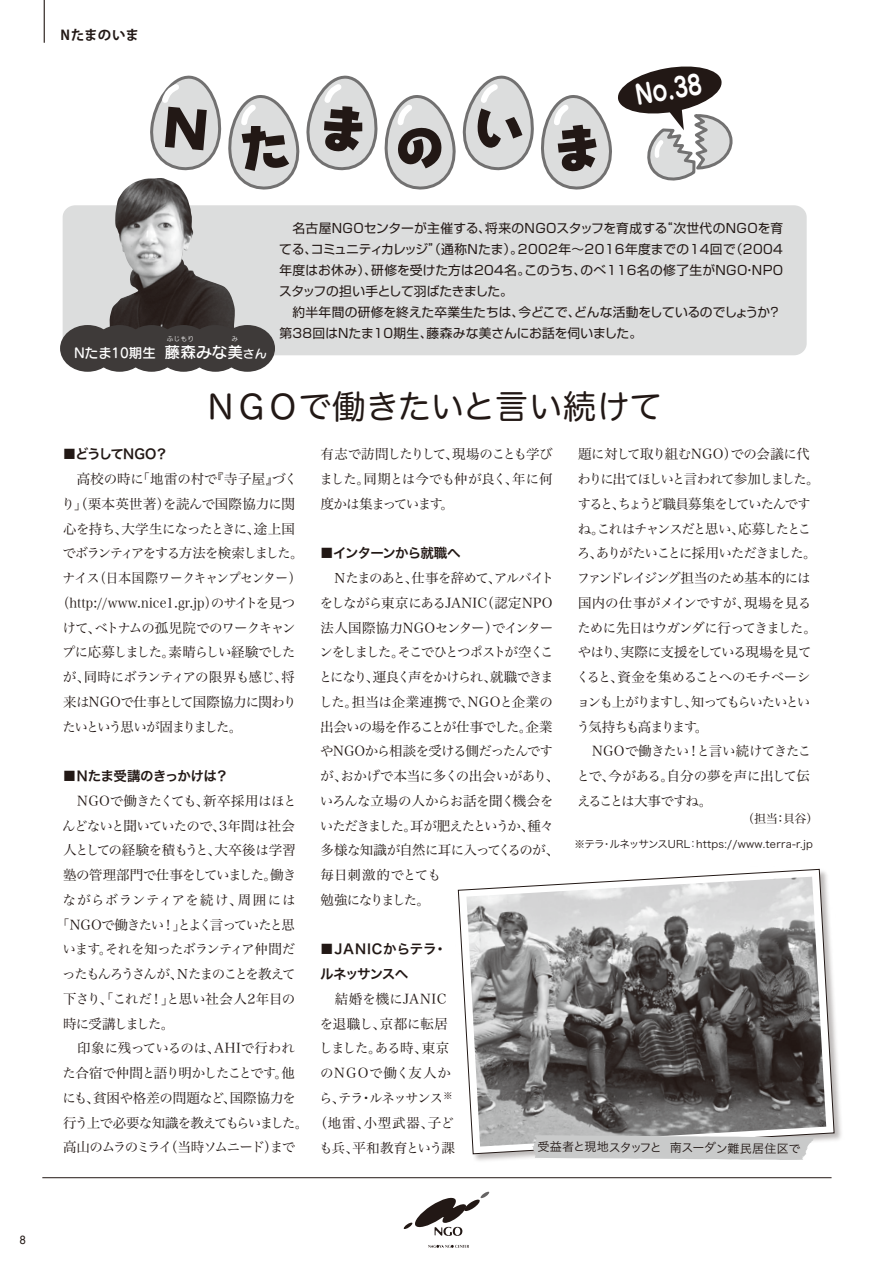
<style>
.page{position:relative;width:893px;height:1263px;background:#fff}
.page>*{position:absolute;margin:0;border:0;box-sizing:border-box;transform-origin:0 0}
.t1{font:33px "Hira Maru Pro W4";letter-spacing:-.015em;color:#221815}
.t2{font:26.7px "Seurat Pro B";color:#fff;scale:.8 1}
.t3{font:13.5px/24.8px "Hira Min Pro W3";letter-spacing:-.06em;color:#221815;text-align:justify}
.t4{font:13.5px/24.8px "Hira Min Pro W3";letter-spacing:-.08em;color:#221815}
.t5{font:13.5px/24.8px "Hira Min Pro W3";letter-spacing:-.005em;color:#221815}
.t6{font:13.5px "Hira Min Pro W3";letter-spacing:-.035em;color:#221815}
.t7{font:13.5px "Hira Min Pro W3";letter-spacing:-.01em;color:#221815}
.t8{font:13.5px "Hira Min Pro W3";letter-spacing:.01em;color:#221815;scale:.93 1}
.t9{font:13.5px "Hira Min Pro W3";letter-spacing:-.11em;color:#221815}
.t10{font:13.5px "Hira Min Pro W3";letter-spacing:-.105em;color:#221815}
.t11{font:13.5px "Hira Min Pro W3";letter-spacing:-.115em;color:#221815}
.t12{font:13.5px "Hira Min Pro W3";letter-spacing:-.135em;color:#221815}
.t13{font:13.5px "Hira Min Pro W3";letter-spacing:-.015em;color:#221815}
.t14{font:13.5px "Hira Min Pro W3";letter-spacing:-.095em;color:#221815}
.t15{font:13.5px "Hira Min Pro W3";letter-spacing:-.025em;color:#221815}
.t16{font:13.5px "Hira Min Pro W3";letter-spacing:.045em;color:#221815}
.t17{font:13.5px "Hira Min Pro W3";letter-spacing:-.12em;color:#221815}
.t18{font:13.5px "Seurat Pro DB";color:#fff}
.t19{font:13.5px "Hira Kaku Pro W6";letter-spacing:-.055em;color:#221815}
.t20{font:13.5px "Hira Min Pro W3";letter-spacing:-.09em;color:#221815}
.t21{font:13.5px "Hira Kaku Pro W6";letter-spacing:-.08em;color:#221815}
.t22{font:700 13.5px "Koz Go Pro";letter-spacing:.005em;color:#221815}
.t23{font:12.75px/21px "Shin Go Pro";letter-spacing:.015em;color:#221815}
.t24{font:12px "Hira Kaku Pro W3";color:#221815}
.t25{font:12px "Hira Min Pro W3";color:#221815}
.t26{font:12px "Helvetica";color:#221815;scale:.9 1}
.t27{font:10.5px "Hira Kaku Pro W3";letter-spacing:.025em;color:#221815}
.t28{font:6px "Seurat Pro M";color:#fff}
.s1{font-size:15.75px}
.s2{font-size:11.4px}
.s3{font-family:"Hira Kaku Pro W6"}
</style>
<div class="page">
<svg style="left:428px;top:1245px;width:41px;height:3px"></svg>
<svg style="left:403px;top:1191px;width:87px;height:45px"></svg>
<hr style="left:42px;top:1177px;width:789px;height:1px;background:#221815">
<img style="left:457px;top:890px;width:385px;height:271px">
<svg style="left:458px;top:868px;width:377px;height:286px"></svg>
<hr style="left:44px;top:0;width:1px;height:43px;background:#221815">
<div style="left:63px;top:205px;width:744px;height:150px;background:#dcdddd;border-radius:12px"></div>
<img style="left:466px;top:877px;width:360px;height:269px">
<img style="left:109px;top:178px;width:126px;height:151px">
<svg style="left:532px;top:1135px;width:283px;height:25px;background:#cccdcd"></svg>
<svg style="left:150px;top:66px;width:583px;height:127px"></svg>
<div style="left:60px;top:325px;width:55px;height:47px;background:#3e3a39;border-radius:50%"></div>
<div style="left:92px;top:325px;width:55px;height:47px;background:#3e3a39;border-radius:50%"></div>
<div style="left:124px;top:325px;width:55px;height:47px;background:#3e3a39;border-radius:50%"></div>
<div style="left:156px;top:325px;width:55px;height:47px;background:#3e3a39;border-radius:50%"></div>
<div style="left:188px;top:325px;width:55px;height:47px;background:#3e3a39;border-radius:50%"></div>
<div style="left:220px;top:325px;width:55px;height:47px;background:#3e3a39;border-radius:50%"></div>
<p class="t22" style="left:60px;top:26px;width:80px">Nたまのいま</p>
<p class="t2" style="left:632px;top:77px;width:85px;rotate:-10deg">No.38</p>
<p class="t26" style="left:20px;top:1230px;width:8px">8</p>
<p class="t28" style="left:167px;top:334px;width:28px">ふじもり</p>
<p class="t28" style="left:232px;top:334px;width:7px">み</p>
<p class="t18" style="left:74px;top:344px;width:193px">Nたま10期生 <span class="s1">藤森みな美</span><span class="s2">さん</span></p>
<p class="t23" style="left:279px;top:216px;width:506px">　名古屋NGOセンターが主催する、将来のNGOスタッフを育成する“次世代のNGOを育てる、コミュニティカレッジ”（通称Nたま）。2002年～2016年度までの14回で（2004年度はお休み）、研修を受けた方は204名。このうち、のべ116名の修了生がNGO・NPOスタッフの担い手として羽ばたきました。<br>　約半年間の研修を終えた卒業生たちは、今どこで、どんな活動をしているのでしょうか？第38回はNたま10期生、藤森みな美さんにお話を伺いました。</p>
<p class="t1" style="left:204px;top:378px;width:460px">ＮＧＯで働きたいと言い続けて</p>
<p class="t21" style="left:63px;top:442px;width:107px">■どうしてNGO？</p>
<p class="t13" style="left:63px;top:468px;width:236px">　高校の時に「地雷の村で『寺子屋』づく</p>
<p class="t5" style="left:61px;top:490px;width:235px">り」（栗本英世著）を読んで国際協力に関</p>
<p class="t3" style="left:63px;top:515px;width:233px">心を持ち、大学生になったときに、途上国</p>
<p class="t11" style="left:62px;top:542px;width:243px">でボランティアをする方法を検索しました。</p>
<p class="t3" style="left:62px;top:564px;width:241px">ナイス（日本国際ワークキャンプセンター）</p>
<p class="t8" style="left:57px;top:591px;width:258px">（http://www.nice1.gr.jp）のサイトを見つ</p>
<p class="t3" style="left:62px;top:614px;width:235px">けて、ベトナムの孤児院でのワークキャン</p>
<p class="t4" style="left:62px;top:639px;width:235px">プに応募しました。素晴らしい経験でした</p>
<p class="t3" style="left:63px;top:663px;width:234px">が、同時にボランティアの限界も感じ、将</p>
<p class="t6" style="left:63px;top:690px;width:235px">来はNGOで仕事として国際協力に関わり</p>
<p class="t17" style="left:62px;top:715px;width:181px">たいという思いが固まりました。</p>
<p class="t19" style="left:63px;top:764px;width:168px">■Ｎたま受講のきっかけは？</p>
<p class="t6" style="left:63px;top:789px;width:235px">　NGOで働きたくても、新卒採用はほと</p>
<p class="t3" style="left:62px;top:812px;width:234px">んどないと聞いていたので、3年間は社会</p>
<p class="t6" style="left:63px;top:839px;width:234px">人としての経験を積もうと、大卒後は学習</p>
<p class="t3" style="left:63px;top:861px;width:235px">塾の管理部門で仕事をしていました。働き</p>
<p class="t16" style="left:62px;top:888px;width:235px">ながらボランティアを続け、周囲には</p>
<p class="t10" style="left:56px;top:913px;width:240px">「NGOで働きたい！」とよく言っていたと思</p>
<p class="t3" style="left:62px;top:936px;width:235px">います。それを知ったボランティア仲間だ</p>
<p class="t12" style="left:62px;top:962px;width:235px">ったもんろうさんが、Ｎたまのことを教えて</p>
<p class="t7" style="left:63px;top:987px;width:234px">下さり、「これだ！」と思い社会人2年目の</p>
<p class="t9" style="left:63px;top:1012px;width:113px">時に受講しました。</p>
<p class="t7" style="left:77px;top:1037px;width:219px">印象に残っているのは、AHIで行われ</p>
<p class="t14" style="left:62px;top:1061px;width:234px">た合宿で仲間と語り明かしたことです。他</p>
<p class="t15" style="left:62px;top:1086px;width:235px">にも、貧困や格差の問題など、国際協力を</p>
<p class="t3" style="left:63px;top:1109px;width:393px">行う上で必要な知識を教えてもらいました。（地雷、小型武器、子ど</p>
<p class="t9" style="left:63px;top:1136px;width:234px">高山のムラのミライ（当時ソムニード）まで</p>
<p class="t4" style="left:576px;top:441px;width:245px">題に対して取り組むNGO）での会議に代わりに出てほしいと言われて参加しました。すると、ちょうど職員募集をしていたんですね。これはチャンスだと思い、応募したところ、ありがたいことに採用いただきました。ファンドレイジング担当のため基本的には国内の仕事がメインですが、現場を見るために先日はウガンダに行ってきました。やはり、実際に支援をしている現場を見てくると、資金を集めることへのモチベーションも上がりますし、知ってもらいたいという気持ちも高まります。<br>　NGOで働きたい！と言い続けてきたことで、今がある。自分の夢を声に出して伝えることは大事ですね。</p>
<p class="t3" style="left:319px;top:441px;width:235px">有志で訪問したりして、現場のことも学びました。同期とは今でも仲が良く、年に何度かは集まっています。</p>
<p class="t3" style="left:319px;top:540px;width:242px;text-align:left"><span class="s3">■インターンから就職へ<br></span>　Ｎたまのあと、仕事を辞めて、アルバイトをしながら東京にあるJANIC（認定NPO法人国際協力NGOセンター）でインターンをしました。そこでひとつポストが空くことになり、運良く声をかけられ、就職できました。担当は企業連携で、NGOと企業の出会いの場を作ることが仕事でした。企業やNGOから相談を受ける側だったんですが、おかげで本当に多くの出会いがあり、いろんな立場の人からお話を聞く機会をいただきました。耳が肥えたというか、種々多様な知識が自然に耳に入ってくるのが、毎日刺激的でとても<br>勉強になりました。</p>
<p class="t5" style="left:319px;top:936px;width:135px"><span class="s3">■JANICからテラ･ルネッサンスへ<br></span>　結婚を機にJANICを退職し、京都に転居しました。ある時、東京のNGOで働く友人から、テラ･ルネッサンス<sup>※</sup></p>
<p class="t20" style="left:319px;top:1136px;width:137px">も兵、平和教育という課</p>
<p class="t25" style="left:742px;top:808px;width:78px">（担当：貝谷）</p>
<p class="t27" style="left:575px;top:835px;width:240px">※テラ・ルネッサンスURL：https://www.terra-r.jp</p>
<p class="t24" style="left:538px;top:1135px;width:264px;rotate:1deg">受益者と現地スタッフと 南スーダン難民居住区で</p>
</div>
